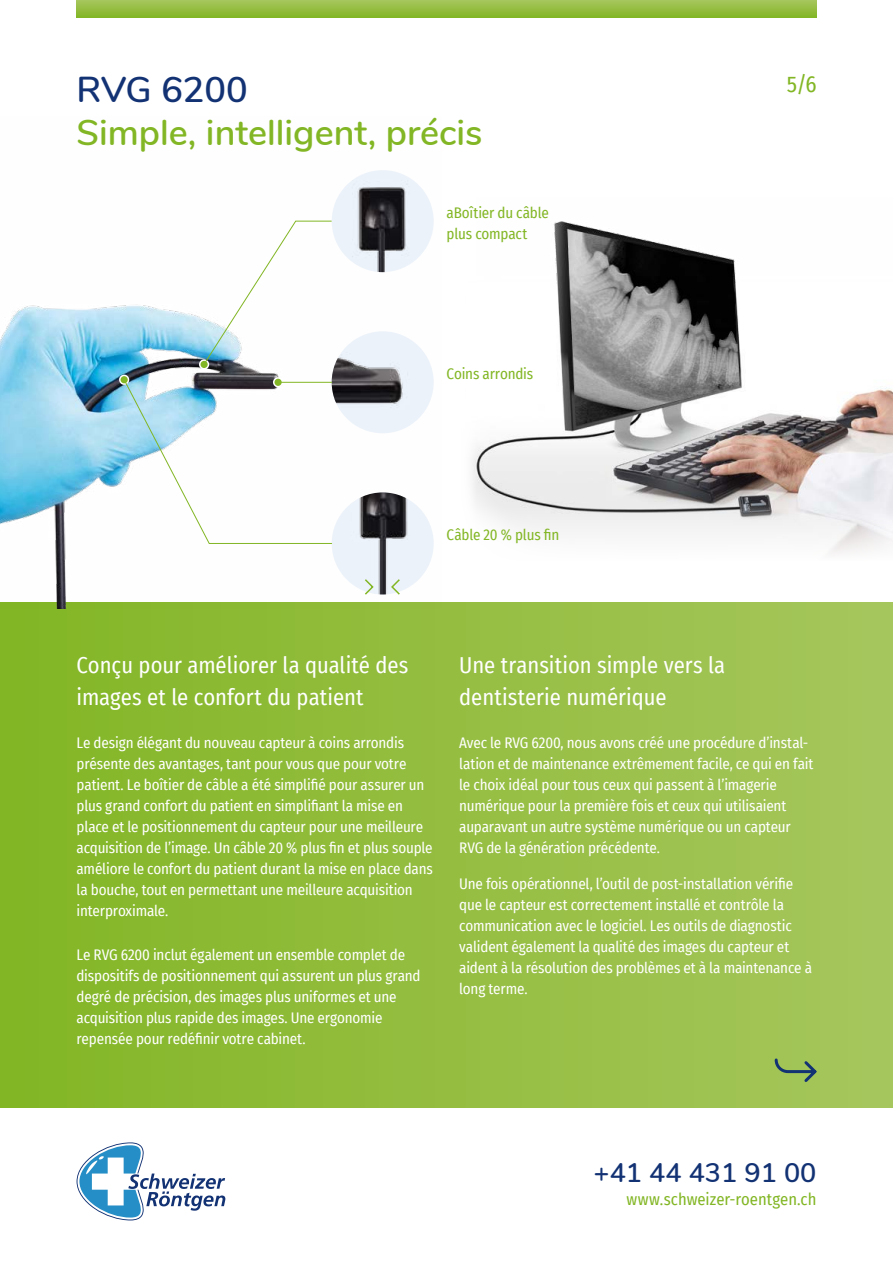
<style>
.page{position:relative;width:893px;height:1263px;background:#fff}
.page>*{position:absolute;margin:0;border:0;box-sizing:border-box;transform-origin:0 0}
.t1{font:600 36px "Nunito";color:#82b624}
.t2{font:600 36px "Nunito";color:#123274}
.t3{font:600 27px "Nunito";color:#123274}
.t4{font:22.5px/31.5px "Fira Sans Condensed";color:#fff}
.t5{font:22.5px "Fira Sans Condensed";color:#82b624}
.t6{font:16.5px "Fira Sans Condensed";color:#82b624}
.t7{font:15px/21px "Fira Sans Condensed";letter-spacing:-.01em;color:#fff}
.t8{font:15px/21px "Fira Sans Condensed";letter-spacing:-.01em;color:#82b624}
</style>
<div class="page">
<svg style="left:77px;top:1142px;width:148px;height:78px"></svg>
<div style="left:0;top:602px;width:893px;height:506px;background:linear-gradient(to right,#83b624,#a6c65d)"></div>
<img style="left:472px;top:221px;width:421px;height:333px">
<img style="left:0;top:182px;width:442px;height:427px">
<img style="left:332px;top:170px;width:102px;height:102px;border-radius:51px">
<img style="left:332px;top:331px;width:102px;height:102px;border-radius:51px">
<img style="left:332px;top:492px;width:102px;height:102px;border-radius:51px">
<div style="left:200px;top:360px;width:8px;height:9px;background:#82b624;border-radius:50%"></div>
<div style="left:199px;top:359px;width:10px;height:10px;border:2px solid #fff;border-radius:50%"></div>
<div style="left:120px;top:375px;width:9px;height:9px;background:#82b624;border-radius:50%"></div>
<div style="left:119px;top:375px;width:10px;height:10px;border:2px solid #fff;border-radius:50%"></div>
<div style="left:273px;top:377px;width:10px;height:10px;border:2px solid #fff;border-radius:50%"></div>
<svg style="left:203px;top:220px;width:129px;height:145px"></svg>
<svg style="left:123px;top:379px;width:209px;height:165px"></svg>
<svg style="left:363px;top:578px;width:12px;height:18px"></svg>
<svg style="left:390px;top:578px;width:11px;height:18px"></svg>
<svg style="left:76px;top:0;width:741px;height:17px;background:#95be42"></svg>
<svg style="left:773px;top:1057px;width:46px;height:28px"></svg>
<h1 class="t2" style="left:77px;top:63px;width:173px">RVG 6200</h1>
<h3 class="t5" style="left:787px;top:67px;width:31px">5/6</h3>
<h1 class="t1" style="left:77px;top:106px;width:407px">Simple, intelligent, précis</h1>
<p class="t8" style="left:447px;top:201px;width:104px">aBoîtier du câble plus compact</p>
<p class="t8" style="left:447px;top:363px;width:88px">Coins arrondis</p>
<p class="t8" style="left:447px;top:524px;width:114px">Câble 20 % plus fin</p>
<h3 class="t4" style="left:77px;top:649px;width:333px">Conçu pour améliorer la qualité des images et le confort du patient</h3>
<p class="t7" style="left:77px;top:732px;width:358px">Le design élégant du nouveau capteur à coins arrondis présente des avantages, tant pour vous que pour votre patient. Le boîtier de câble a été simplifié pour assurer un plus grand confort du patient en simplifiant la mise en place et le positionnement du capteur pour une meilleure acquisition de l’image. Un câble 20 % plus fin et plus souple améliore le confort du patient durant la mise en place dans la bouche, tout en permettant une meilleure acquisition interproximale.</p>
<p class="t7" style="left:77px;top:944px;width:346px">Le RVG 6200 inclut également un ensemble complet de dispositifs de positionnement qui assurent un plus grand degré de précision, des images plus uniformes et une acquisition plus rapide des images. Une ergonomie repensée pour redéfinir votre cabinet.</p>
<h3 class="t4" style="left:459px;top:649px;width:268px">Une transition simple vers la dentisterie numérique</h3>
<p class="t7" style="left:459px;top:732px;width:356px">Avec le RVG 6200, nous avons créé une procédure d’instal&shy;lation et de maintenance extrêmement facile, ce qui en fait le choix idéal pour tous ceux qui passent à l’imagerie numérique pour la première fois et ceux qui utilisaient auparavant un autre système numérique ou un capteur RVG de la génération précédente.</p>
<p class="t7" style="left:459px;top:873px;width:354px">Une fois opérationnel, l’outil de post-installation vérifie que le capteur est correctement installé et contrôle la communication avec le logiciel. Les outils de diagnostic valident également la qualité des images du capteur et aident à la résolution des problèmes et à la maintenance à long terme.</p>
<h2 class="t3" style="left:593px;top:1153px;width:224px">+41 44 431 91 00</h2>
<p class="t6" style="left:626px;top:1187px;width:191px">www.schweizer-roentgen.ch</p>
</div>
